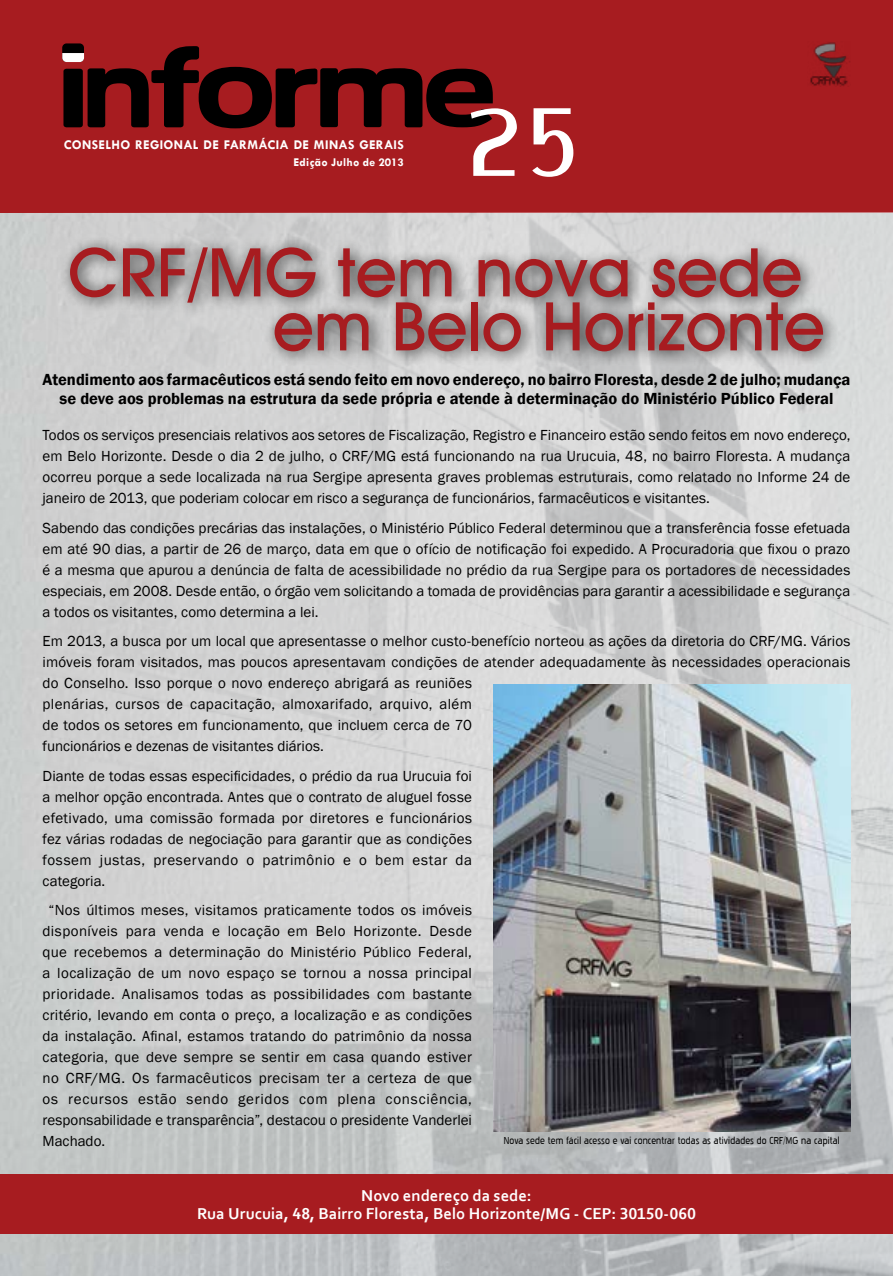
<style>
.page{position:relative;width:893px;height:1276px;background:#fff}
.page>*{position:absolute;margin:0;border:0;box-sizing:border-box;transform-origin:0 0}
.t1{font:90px "Amerika Sans";color:#fff}
.t2{font:500 67.5px/54px "Avant Garde IT Cby BT";color:#a71c20}
.t3{font:600 16.5px/19.5px "Franklin Gothic";color:#000;text-align:center}
.t4{font:700 16.5px/18px "Corbel";letter-spacing:.005em;color:#fff;text-align:center}
.t5{font:15px/21px "Franklin Gothic";letter-spacing:.01em;color:#000;text-align:justify}
.t6{font:13.5px "Pakenham Free";letter-spacing:.005em;color:#000}
.t7{font:700 13.5px "Tw Cen";letter-spacing:.025em;color:#fff}
.t8{font:700 12px "Tw Cen";letter-spacing:.02em;color:#fff}
</style>
<div class="page">
<div style="left:0;top:0;width:893px;height:213px;background:#a71c20"></div>
<img style="left:0;top:213px;width:893px;height:1063px">
<div style="left:62px;top:43px;width:22px;height:19px;background:#000;border-radius:4px"></div>
<svg style="left:62px;top:46px;width:431px;height:82px"></svg>
<img style="left:810px;top:42px;width:40px;height:44px">
<div style="left:59px;top:236px;width:780px;height:131px;background:#000;opacity:.75"></div>
<div style="left:0;top:1174px;width:893px;height:59px;background:#a71c20"></div>
<img style="left:493px;top:685px;width:357px;height:446px">
<p class="t7" style="left:64px;top:137px;width:342px">CONSELHO REGIONAL DE FARMÁCIA DE MINAS GERAIS</p>
<p class="t8" style="left:293px;top:155px;width:112px">Edição Julho de 2013</p>
<h1 class="t1" style="left:467px;top:86px;width:110px">25</h1>
<h2 class="t2" style="left:273px;top:245px;width:554px;text-indent:-205px">CRF/MG tem nova sede em Belo Horizonte</h2>
<p class="t3" style="left:43px;top:369px;width:809px">Atendimento aos farmacêuticos está sendo feito em novo endereço, no bairro Floresta, desde 2 de julho; mudança se deve aos problemas na estrutura da sede própria e atende à determinação do Ministério Público Federal</p>
<p class="t5" style="left:43px;top:425px;width:809px">Todos os serviços presenciais relativos aos setores de Fiscalização, Registro e Financeiro estão sendo feitos em novo endereço, em Belo Horizonte. Desde o dia 2 de julho, o CRF/MG está funcionando na rua Urucuia, 48, no bairro Floresta. A mudança ocorreu porque a sede localizada na rua Sergipe apresenta graves problemas estruturais, como relatado no Informe 24 de janeiro de 2013, que poderiam colocar em risco a segurança de funcionários, farmacêuticos e visitantes.</p>
<p class="t5" style="left:43px;top:517px;width:809px">Sabendo das condições precárias das instalações, o Ministério Público Federal determinou que a transferência fosse efetuada em até 90 dias, a partir de 26 de março, data em que o ofício de notificação foi expedido. A Procuradoria que fixou o prazo é a mesma que apurou a denúncia de falta de acessibilidade no prédio da rua Sergipe para os portadores de necessidades especiais, em 2008. Desde então, o órgão vem solicitando a tomada de providências para garantir a acessibilidade e segurança a todos os visitantes, como determina a lei.</p>
<p class="t5" style="left:43px;top:631px;width:809px;text-align:left">Em 2013, a busca por um local que apresentasse o melhor custo-benefício norteou as ações da diretoria do CRF/MG. Vários imóveis foram visitados, mas poucos apresentavam condições de atender adequadamente às necessidades operacionais do Conselho. Isso porque o novo endereço abrigará as reuniões<br>plenárias, cursos de capacitação, almoxarifado, arquivo, além<br>de todos os setores em funcionamento, que incluem cerca de 70<br>funcionários e dezenas de visitantes diários.</p>
<p class="t5" style="left:43px;top:765px;width:431px">Diante de todas essas especificidades, o prédio da rua Urucuia foi a melhor opção encontrada. Antes que o contrato de aluguel fosse efetivado, uma comissão formada por diretores e funcionários fez várias rodadas de negociação para garantir que as condições fossem justas, preservando o patrimônio e o bem estar da categoria.</p>
<p class="t5" style="left:43px;top:900px;width:431px;text-indent:6px">“Nos últimos meses, visitamos praticamente todos os imóveis disponíveis para venda e locação em Belo Horizonte. Desde que recebemos a determinação do Ministério Público Federal, a localização de um novo espaço se tornou a nossa principal prioridade. Analisamos todas as possibilidades com bastante critério, levando em conta o preço, a localização e as condições da instalação. Afinal, estamos tratando do patrimônio da nossa categoria, que deve sempre se sentir em casa quando estiver no CRF/MG. Os farmacêuticos precisam ter a certeza de que os recursos estão sendo geridos com plena consciência, responsabilidade e transparência”, destacou o presidente Vanderlei Machado.</p>
<p class="t6" style="left:504px;top:1135px;width:337px">Nova sede tem fácil acesso e vai concentrar todas as atividades do CRF/MG na capital</p>
<p class="t4" style="left:197px;top:1186px;width:500px">Novo endereço da sede:<br>Rua Urucuia, 48, Bairro Floresta, Belo Horizonte/MG - CEP: 30150-060</p>
</div>
